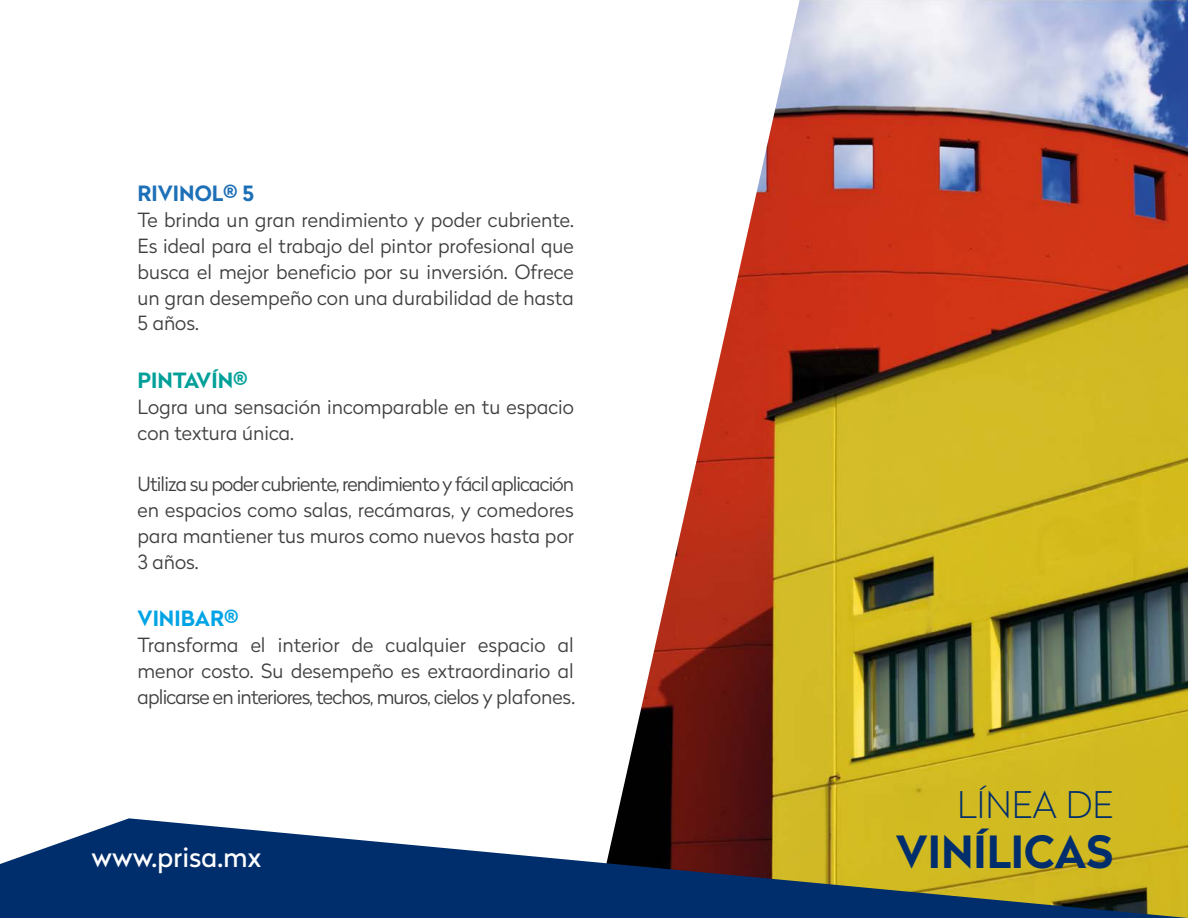
<style>
.page{position:relative;width:1188px;height:918px;background:#fff}
.page>*{position:absolute;margin:0;border:0;box-sizing:border-box;transform-origin:0 0}
.t1{font:700 44.25px "Radikal";color:#002e6d}
.t2{font:100 36.6px "Radikal";color:#002e6d}
.t3{font:27px "Radikal";color:#fff}
.t4{font:700 21px "Radikal";color:#1d70b7}
.t5{font:700 21px "Radikal";color:#00a099}
.t6{font:700 21px "Radikal";color:#00a4e5}
.t7{font:300 19.5px/25.8px "Radikal";color:#404040;text-align:justify}
</style>
<div class="page">
<img style="left:616px;top:0;width:572px;height:818px">
<svg style="left:0;top:818px;width:1188px;height:100px;background:#5a6961"></svg>
<p class="t4" style="left:138px;top:178px;width:118px">RIVINOL® 5</p>
<p class="t7" style="left:138px;top:207px;width:438px">Te brinda un gran rendimiento y poder cubriente.<br>Es ideal para el trabajo del pintor profesional que busca el mejor beneficio por su inversión. Ofrece un gran desempeño con una durabilidad de hasta 5 años.</p>
<p class="t5" style="left:138px;top:365px;width:112px">PINTAVÍN®</p>
<p class="t7" style="left:138px;top:393px;width:438px">Logra una sensación incomparable en tu espacio con textura única.</p>
<p class="t7" style="left:138px;top:471px;width:438px">Utiliza su poder cubriente, rendimiento y fácil aplicación en espacios como salas, recámaras, y comedores para mantiener tus muros como nuevos hasta por 3 años.</p>
<p class="t6" style="left:138px;top:603px;width:102px">VINIBAR®</p>
<p class="t7" style="left:138px;top:631px;width:439px">Transforma el interior de cualquier espacio al menor costo. Su desempeño es extraordinario al aplicarse en interiores, techos, muros, cielos y plafones.</p>
<h3 class="t3" style="left:92px;top:838px;width:171px">www.prisa.mx</h3>
<h2 class="t2" style="left:957px;top:780px;width:157px">LÍNEA DE</h2>
<h1 class="t1" style="left:896px;top:820px;width:219px">VINÍLICAS</h1>
</div>
